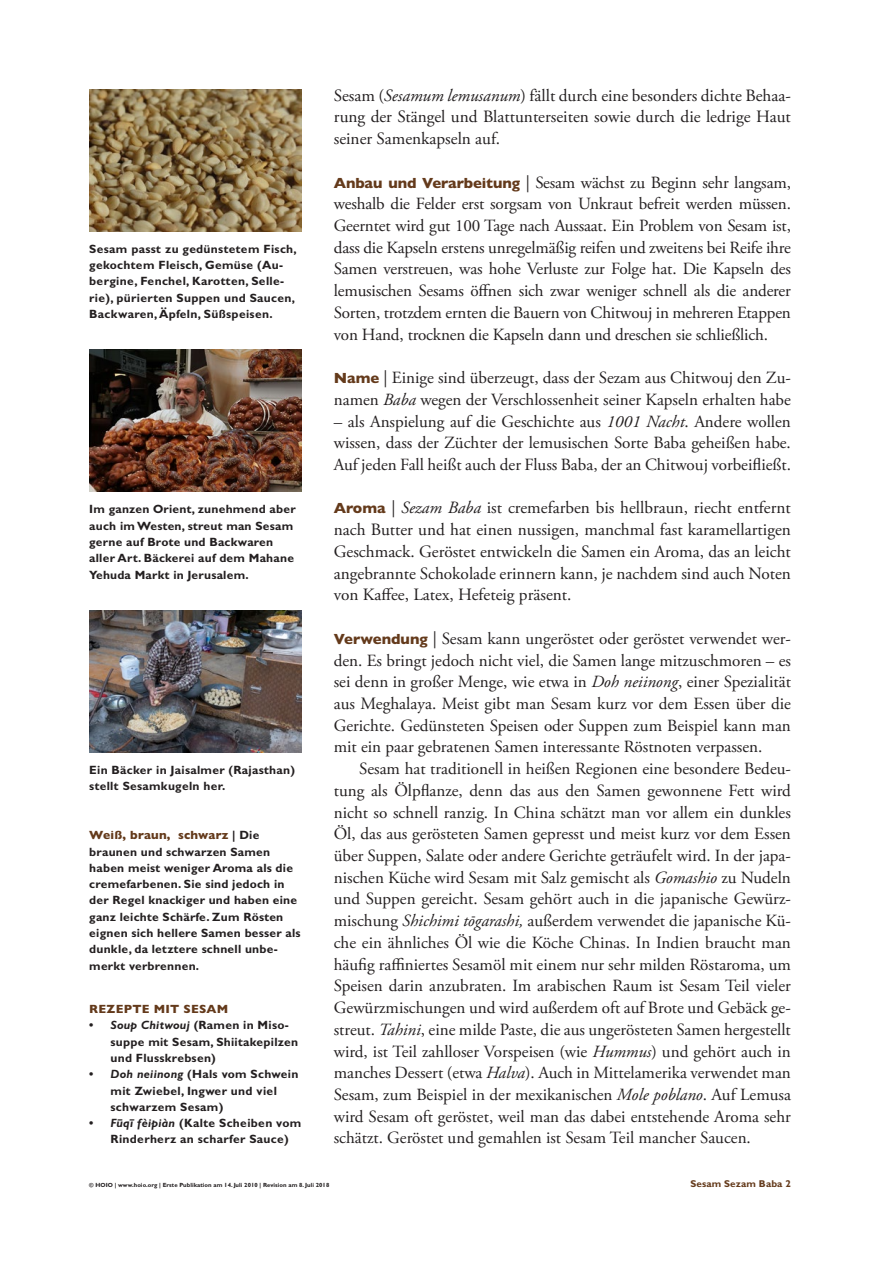
<style>
.page{position:relative;width:893px;height:1263px;background:#fff}
.page>*{position:absolute;margin:0;border:0;box-sizing:border-box;transform-origin:0 0}
.Lauftext_ohne_Einzug{font:17.25px/21.8px "Adobe Garamond Pro";color:#231f20;text-align:justify}
.Lauftext_ohne_Einzug-2{font:17.1px/21.8px "Adobe Garamond Pro";color:#231f20;text-align:justify}
.Lauftext_mit_Einzug{font:17.1px/21.8px "Adobe Garamond Pro";color:#231f20;text-align:justify}
.Bildlegende_-_8_Bold{font:700 12px/16.4px "Gill Sans MT Pro";letter-spacing:.02em;color:#231f20}
.Marginaltext_-_8_Bol{font:700 12px/16.4px "Gill Sans MT Pro";letter-spacing:.015em;color:#231f20}
.Liste_mit_Punkten{font:700 12px/16.4px "Gill Sans MT Pro";letter-spacing:.025em;color:#231f20}
.Titel_über_Marginalt{font:800 12px "Gill Sans MT Pro";letter-spacing:.025em;color:#643a1b}
.t1{font:700 9.9px "Gill Sans MT Pro";letter-spacing:.01em;color:#643a1b}
.Copyright_-_4_Heavy{font:700 6px "Gill Sans MT Pro";letter-spacing:.01em;color:#231f20}
.s1{font-weight:800;color:#643a1b}
.s2{font-style:italic}
.s3{font-family:"Gill Sans MT Pro";font-weight:800;font-size:14.85px;color:#643a1b}
.s4{font-size:17.1px}
.s5{font-style:italic;font-size:17.1px}
.s6{font-size:17.25px}
</style>
<div class="page">
<img style="left:89px;top:89px;width:213px;height:142px">
<img style="left:89px;top:350px;width:213px;height:142px">
<img style="left:89px;top:611px;width:213px;height:141px">
<p class="Bildlegende_-_8_Bold" style="left:89px;top:240px;width:209px">Sesam passt zu gedünstetem Fisch, gekochtem Fleisch, Gemüse (Au&shy;bergine, Fenchel, Karotten, Selle&shy;rie), pürierten Suppen und Saucen, Backwaren, Äpfeln, Süßspeisen.</p>
<p class="Bildlegende_-_8_Bold" style="left:89px;top:501px;width:208px">Im ganzen Orient, zunehmend aber auch im Westen, streut man Sesam gerne auf Brote und Backwaren aller Art. Bäckerei auf dem Mahane<br>Yehuda Markt in Jerusalem.</p>
<p class="Bildlegende_-_8_Bold" style="left:89px;top:762px;width:207px">Ein Bäcker in Jaisalmer (Rajasthan) stellt Sesamkugeln her.</p>
<p class="Marginaltext_-_8_Bol" style="left:89px;top:827px;width:213px"><span class="s1">Weiß, braun, schwarz</span> | Die braunen und schwarzen Samen haben meist weniger Aroma als die cremefarbenen. Sie sind jedoch in der Regel knackiger und haben eine ganz leichte Schärfe. Zum Rösten eignen sich hellere Samen besser als dunkle, da letztere schnell unbe&shy;merkt verbrennen.</p>
<p class="Titel_über_Marginalt" style="left:89px;top:1002px;width:141px">REZEPTE MIT SESAM</p>
<p class="Liste_mit_Punkten" style="left:111px;top:1017px;width:189px;text-indent:-21px">• <span class="s2">Soup Chitwouj</span> (Ramen in Miso&shy;suppe mit Sesam, Shiitakepilzen und Flusskrebsen)</p>
<p class="Liste_mit_Punkten" style="left:111px;top:1066px;width:190px;text-indent:-21px">• <span class="s2">Doh neiinong</span> (Hals vom Schwein mit Zwiebel, Ingwer und viel schwarzem Sesam)</p>
<p class="Liste_mit_Punkten" style="left:111px;top:1114px;width:192px;text-indent:-21px">• <span class="s2">Fūqī fèipiàn</span> (Kalte Scheiben vom<br>Rinderherz an scharfer Sauce)</p>
<p class="Lauftext_ohne_Einzug" style="left:334px;top:85px;width:459px">Sesam (<span class="s2">Sesamum lemusanum</span>) fällt durch eine besonders dichte Behaa&shy;rung der Stängel und Blattunterseiten sowie durch die ledrige Haut seiner Samenkapseln auf.</p>
<p class="Lauftext_ohne_Einzug-2" style="left:334px;top:172px;width:459px"><span class="s3">Anbau und Verarbeitung</span> | Sesam wächst zu Beginn sehr langsam, weshalb die Felder erst sorgsam von Unkraut befreit werden müssen.<br>Geerntet wird gut 100 Tage nach Aussaat. Ein Problem von Sesam ist, dass die Kapseln erstens unregelmäßig reifen und zweitens bei Reife ihre Samen verstreuen, was hohe Verluste zur Folge hat. Die Kapseln des lemusischen Sesams öffnen sich zwar weniger schnell als die anderer Sorten, trotzdem ernten die Bauern von Chitwouj in mehreren Etappen von Hand, trocknen die Kapseln dann und dreschen sie schließlich.</p>
<p class="Lauftext_ohne_Einzug-2" style="left:334px;top:367px;width:459px"><span class="s3">Name</span> | Einige sind überzeugt, dass der Sezam aus Chitwouj den Zu&shy;namen <span class="s2">Baba</span> wegen der Verschlossenheit seiner Kapseln erhalten habe</p>
<p class="Lauftext_ohne_Einzug-2" style="left:334px;top:411px;width:459px">– als Anspielung auf die Geschichte aus <span class="s2">1001 Nacht</span>. Andere wollen wissen, dass der Züchter der lemusischen Sorte Baba geheißen habe.<br>Auf jeden Fall heißt auch der Fluss Baba, der an Chitwouj vorbeifließt.</p>
<p class="Lauftext_ohne_Einzug" style="left:334px;top:498px;width:459px"><span class="s3">Aroma</span> <span class="s4">|</span> <span class="s5">Sezam</span> <span class="s2">Baba</span> ist cremefarben bis hellbraun, riecht entfernt nach Butter und hat einen nussigen, manchmal fast karamellartigen Geschmack. Geröstet entwickeln die Samen ein Aroma, das an leicht angebrannte Schokolade erinnern kann, je nachdem sind auch Noten von Kaffee, Latex, Hefeteig präsent.</p>
<p class="Lauftext_ohne_Einzug-2" style="left:334px;top:628px;width:459px"><span class="s3">Verwendung</span> | Sesam kann ungeröstet oder geröstet verwendet wer&shy;den. Es bringt jedoch nicht viel, die Samen lange mitzuschmoren – es sei denn in großer Menge, wie etwa in <span class="s2">Doh neiinong</span>, einer Spezialität aus <span class="s6">Meghalaya</span>. Meist gibt man Sesam kurz vor dem Essen über die Gerichte. Gedünsteten Speisen oder Suppen zum Beispiel kann man mit ein paar gebratenen Samen interessante Röstnoten verpassen.</p>
<p class="Lauftext_mit_Einzug" style="left:334px;top:758px;width:459px;text-indent:26px">Sesam hat traditionell in heißen Regionen eine besondere Bedeu&shy;tung als Ölpflanze, denn das aus den Samen gewonnene Fett wird nicht so schnell ranzig. In China schätzt man vor allem ein dunkles Öl, das aus gerösteten Samen gepresst und meist kurz vor dem Essen über Suppen, Salate oder andere Gerichte geträufelt wird. In der japa&shy;nischen Küche wird Sesam mit Salz gemischt als <span class="s2">Gomashio</span> zu Nudeln und Suppen gereicht. Sesam gehört auch in die japanische Gewürz&shy;mischung <span class="s2">Shichimi tōgarashi,</span> außerdem verwendet die japanische Kü&shy;che ein ähnliches Öl wie die Köche Chinas. In Indien braucht man häufig raffiniertes Sesamöl mit einem nur sehr milden Röstaroma, um Speisen darin anzubraten. Im arabischen Raum ist Sesam Teil vieler Gewürzmischungen und wird außerdem oft auf Brote und Gebäck ge&shy;streut. <span class="s2">Tahini</span>, eine milde Paste, die aus ungerösteten Samen hergestellt wird, ist Teil zahlloser Vorspeisen (wie <span class="s2">Hummus</span>) und gehört auch in manches Dessert (etwa <span class="s2">Halva</span>). Auch in Mittelamerika verwendet man Sesam, zum Beispiel in der mexikanischen <span class="s2">Mole poblano</span>. Auf Lemusa wird Sesam oft geröstet, weil man das dabei entstehende Aroma sehr schätzt. Geröstet und gemahlen ist Sesam Teil mancher Saucen.</p>
<p class="Copyright_-_4_Heavy" style="left:89px;top:1181px;width:242px">© HOIO | www.hoio.org | Erste Publikation am 14. Juli 2010 | Revision am 8. Juli 2018</p>
<p class="t1" style="left:690px;top:1177px;width:102px">Sesam Sezam Baba 2</p>
</div>
